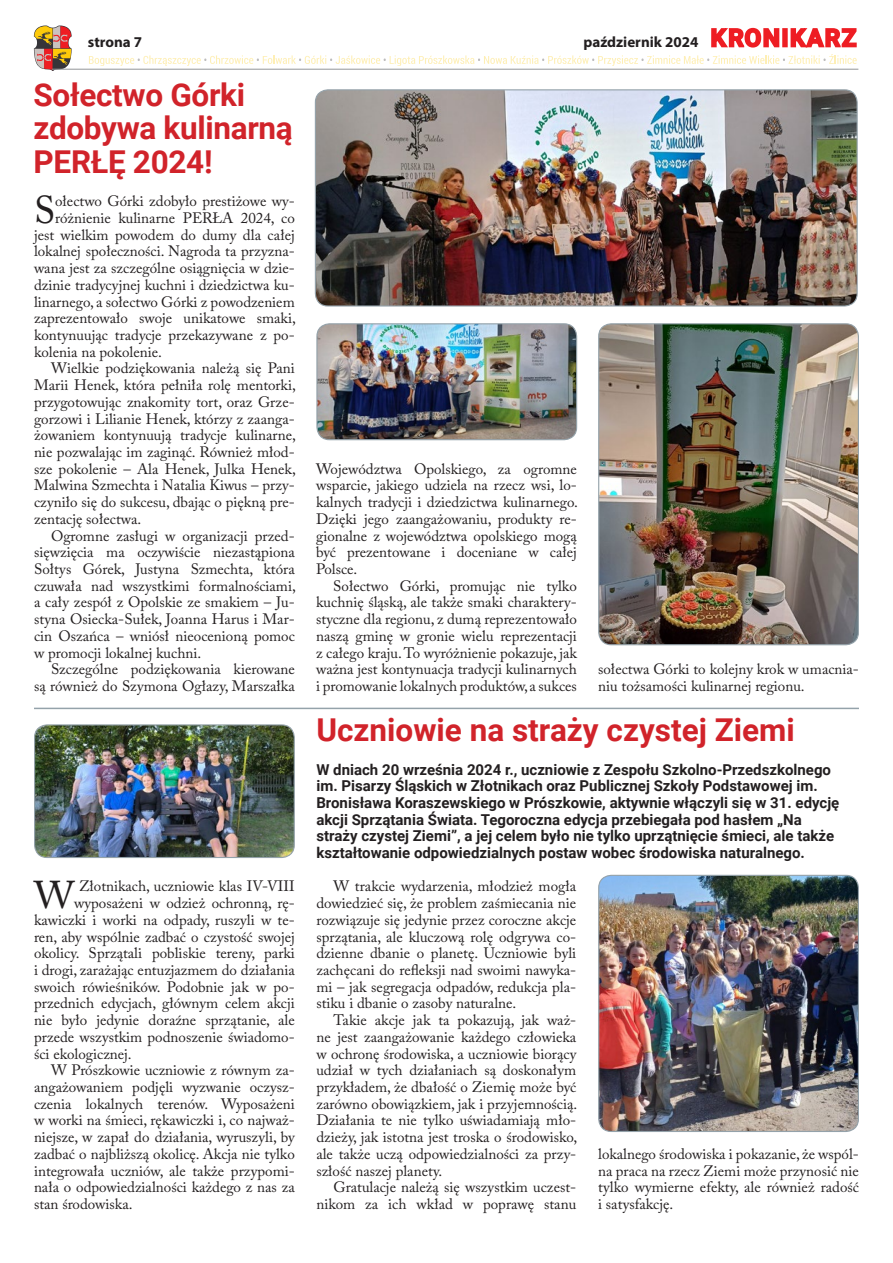
<style>
.page{position:relative;width:893px;height:1263px;background:#fff}
.page>*{position:absolute;margin:0;border:0;box-sizing:border-box;transform-origin:0 0}
.Inicjał{font:38.55px "Adobe Caslon Pro";color:#231f20}
.Tytuł_główny{font:700 31.5px/33.5px "Roboto";letter-spacing:-.01em;color:#d1232a}
.Tekst_podstawowy{font:15px/16.6px "Adobe Caslon Pro";color:#231f20;text-align:justify}
.Inicjał-2{font:15px "Adobe Caslon Pro";color:#231f20}
.Podtytuł{font:700 15px/16.6px "Roboto";color:#231f20}
.t1{font:700 15px "Myriad Pro";color:#231f20}
</style>
<div class="page">
<svg style="left:34px;top:26px;width:38px;height:44px;background:#bc825b"></svg>
<svg style="left:89px;top:27px;width:768px;height:39px"></svg>
<hr style="left:52px;top:69px;width:806px;height:1px;background:#939598">
<hr style="left:34px;top:708px;width:825px;height:1px;background:#94a2aa">
<img style="left:599px;top:324px;width:259px;height:321px">
<div style="left:598px;top:323px;width:261px;height:322px;border:1px solid #94a2aa;border-radius:13px"></div>
<img style="left:315px;top:91px;width:541px;height:215px">
<div style="left:315px;top:89px;width:543px;height:218px;border:1px solid #94a2aa;border-radius:13px"></div>
<img style="left:318px;top:324px;width:259px;height:116px">
<div style="left:316px;top:323px;width:261px;height:117px;border:1px solid #94a2aa;border-radius:13px"></div>
<img style="left:35px;top:726px;width:259px;height:131px">
<div style="left:34px;top:724px;width:261px;height:134px;border:1px solid #94a2aa;border-radius:13px"></div>
<img style="left:599px;top:875px;width:259px;height:256px">
<div style="left:598px;top:875px;width:261px;height:257px;border:1px solid #94a2aa;border-radius:13px"></div>
<p class="t1" style="left:88px;top:32px;width:56px">strona 7</p>
<p class="t1" style="left:583px;top:32px;width:116px">październik 2024</p>
<p class="Tytuł_główny" style="left:34px;top:77px;width:261px">Sołectwo Górki zdobywa kulinarną<br>PERŁĘ 2024!</p>
<p class="Inicjał" style="left:34px;top:187px;width:23px">S</p>
<p class="Inicjał-2" style="left:55px;top:192px;width:241px">ołectwo Górki zdobyło prestiżowe wy-</p>
<p class="Inicjał-2" style="left:55px;top:209px;width:241px">różnienie kulinarne PERŁA 2024, co</p>
<p class="Inicjał-2" style="left:34px;top:226px;width:262px">jest wielkim powodem do dumy dla całej</p>
<p class="Inicjał-2" style="left:34px;top:242px;width:262px">lokalnej społeczności. Nagroda ta przyzna-</p>
<p class="Inicjał-2" style="left:34px;top:259px;width:262px">wana jest za szczególne osiągnięcia w dzie-</p>
<p class="Inicjał-2" style="left:34px;top:276px;width:262px">dzinie tradycyjnej kuchni i dziedzictwa ku-</p>
<p class="Inicjał-2" style="left:34px;top:293px;width:262px">linarnego, a sołectwo Górki z powodzeniem</p>
<p class="Inicjał-2" style="left:34px;top:309px;width:263px">zaprezentowało swoje unikatowe smaki,</p>
<p class="Inicjał-2" style="left:34px;top:326px;width:262px">kontynuując tradycje przekazywane z po-</p>
<p class="Inicjał-2" style="left:34px;top:343px;width:129px">kolenia na pokolenie.</p>
<p class="Tekst_podstawowy" style="left:34px;top:360px;width:263px;text-indent:17px">Wielkie podziękowania należą się Pani Marii Henek, która pełniła rolę mentorki, przygotowując znakomity tort, oraz Grze&shy;gorzowi i Lilianie Henek, którzy z zaanga&shy;żowaniem kontynuują tradycje kulinarne, nie pozwalając im zaginąć. Również młod&shy;sze pokolenie – Ala Henek, Julka Henek, Malwina Szmechta i Natalia Kiwus – przy&shy;czyniło się do sukcesu, dbając o piękną pre&shy;zentację sołectwa.</p>
<p class="Tekst_podstawowy" style="left:34px;top:527px;width:263px;text-indent:17px">Ogromne zasługi w organizacji przed&shy;sięwzięcia ma oczywiście niezastąpiona Sołtys Górek, Justyna Szmechta, która czuwała nad wszystkimi formalnościami, a cały zespół z Opolskie ze smakiem – Ju&shy;styna Osiecka-Sułek, Joanna Harus i Mar&shy;cin Oszańca – wniósł nieocenioną pomoc w promocji lokalnej kuchni.</p>
<p class="Tekst_podstawowy" style="left:34px;top:661px;width:262px;text-align:right">Szczególne podziękowania kierowane<br>są również do Szymona Ogłazy, Marszałka</p>
<p class="Inicjał" style="left:34px;top:872px;width:42px">W</p>
<p class="Inicjał-2" style="left:79px;top:877px;width:217px">Złotnikach, uczniowie klas IV-VIII</p>
<p class="Inicjał-2" style="left:74px;top:894px;width:222px">wyposażeni w odzież ochronną, rę-</p>
<p class="Inicjał-2" style="left:34px;top:911px;width:262px">kawiczki i worki na odpady, ruszyli w te-</p>
<p class="Inicjał-2" style="left:34px;top:928px;width:262px">ren, aby wspólnie zadbać o czystość swojej</p>
<p class="Inicjał-2" style="left:34px;top:944px;width:262px">okolicy. Sprzątali pobliskie tereny, parki</p>
<p class="Inicjał-2" style="left:34px;top:961px;width:262px">i drogi, zarażając entuzjazmem do działania</p>
<p class="Inicjał-2" style="left:34px;top:978px;width:262px">swoich rówieśników. Podobnie jak w po-</p>
<p class="Inicjał-2" style="left:34px;top:994px;width:262px">przednich edycjach, głównym celem akcji</p>
<p class="Inicjał-2" style="left:34px;top:1011px;width:262px">nie było jedynie doraźne sprzątanie, ale</p>
<p class="Inicjał-2" style="left:34px;top:1028px;width:262px">przede wszystkim podnoszenie świadomo-</p>
<p class="Inicjał-2" style="left:34px;top:1045px;width:99px">ści ekologicznej.</p>
<p class="Tekst_podstawowy" style="left:34px;top:1062px;width:262px;text-indent:17px">W Prószkowie uczniowie z równym za&shy;angażowaniem podjęli wyzwanie oczysz&shy;czenia lokalnych terenów. Wyposażeni w worki na śmieci, rękawiczki i, co najważ&shy;niejsze, w zapał do działania, wyruszyli, by zadbać o najbliższą okolicę. Akcja nie tylko integrowała uczniów, ale także przypomi&shy;nała o odpowiedzialności każdego z nas za stan środowiska.</p>
<p class="Tekst_podstawowy" style="left:316px;top:460px;width:263px">Województwa Opolskiego, za ogromne wsparcie, jakiego udziela na rzecz wsi, lo&shy;kalnych tradycji i dziedzictwa kulinarnego.<br>Dzięki jego zaangażowaniu, produkty re&shy;gionalne z województwa opolskiego mogą być prezentowane i doceniane w całej Polsce.</p>
<p class="Tekst_podstawowy" style="left:316px;top:577px;width:262px;text-indent:17px">Sołectwo Górki, promując nie tylko kuchnię śląską, ale także smaki charaktery&shy;styczne dla regionu, z dumą reprezentowało naszą gminę w gronie wielu reprezentacji z całego kraju. To wyróżnienie pokazuje, jak ważna jest kontynuacja tradycji kulinarnych i promowanie lokalnych produktów, a sukces</p>
<p class="Tekst_podstawowy" style="left:598px;top:661px;width:262px">sołectwa Górki to kolejny krok w umacnia&shy;niu tożsamości kulinarnej regionu.</p>
<p class="Tytuł_główny" style="left:316px;top:712px;width:480px">Uczniowie na straży czystej Ziemi</p>
<p class="Podtytuł" style="left:316px;top:760px;width:524px">W dniach 20 września 2024 r., uczniowie z Zespołu Szkolno-Przedszkolnego im. Pisarzy Śląskich w Złotnikach oraz Publicznej Szkoły Podstawowej im.<br>Bronisława Koraszewskiego w Prószkowie, aktywnie włączyli się w 31. edycję akcji Sprzątania Świata. Tegoroczna edycja przebiegała pod hasłem „Na straży czystej Ziemi”, a jej celem było nie tylko uprzątnięcie śmieci, ale także kształtowanie odpowiedzialnych postaw wobec środowiska naturalnego.</p>
<p class="Tekst_podstawowy" style="left:316px;top:878px;width:261px;text-indent:17px">W trakcie wydarzenia, młodzież mogła dowiedzieć się, że problem zaśmiecania nie rozwiązuje się jedynie przez coroczne akcje sprzątania, ale kluczową rolę odgrywa co&shy;dzienne dbanie o planetę. Uczniowie byli zachęcani do refleksji nad swoimi nawyka&shy;mi – jak segregacja odpadów, redukcja pla&shy;stiku i dbanie o zasoby naturalne.</p>
<p class="Tekst_podstawowy" style="left:316px;top:1012px;width:262px;text-indent:17px">Takie akcje jak ta pokazują, jak waż&shy;ne jest zaangażowanie każdego człowieka w ochronę środowiska, a uczniowie biorący udział w tych działaniach są doskonałym przykładem, że dbałość o Ziemię może być zarówno obowiązkiem, jak i przyjemnością.<br>Działania te nie tylko uświadamiają mło&shy;dzieży, jak istotna jest troska o środowisko, ale także uczą odpowiedzialności za przy&shy;szłość naszej planety.</p>
<p class="Tekst_podstawowy" style="left:316px;top:1179px;width:261px;text-align:right">Gratulacje należą się wszystkim uczest&shy;nikom za ich wkład w poprawę stanu</p>
<p class="Tekst_podstawowy" style="left:598px;top:1145px;width:262px">lokalnego środowiska i pokazanie, że wspól&shy;na praca na rzecz Ziemi może przynosić nie tylko wymierne efekty, ale również radość i satysfakcję.</p>
</div>
